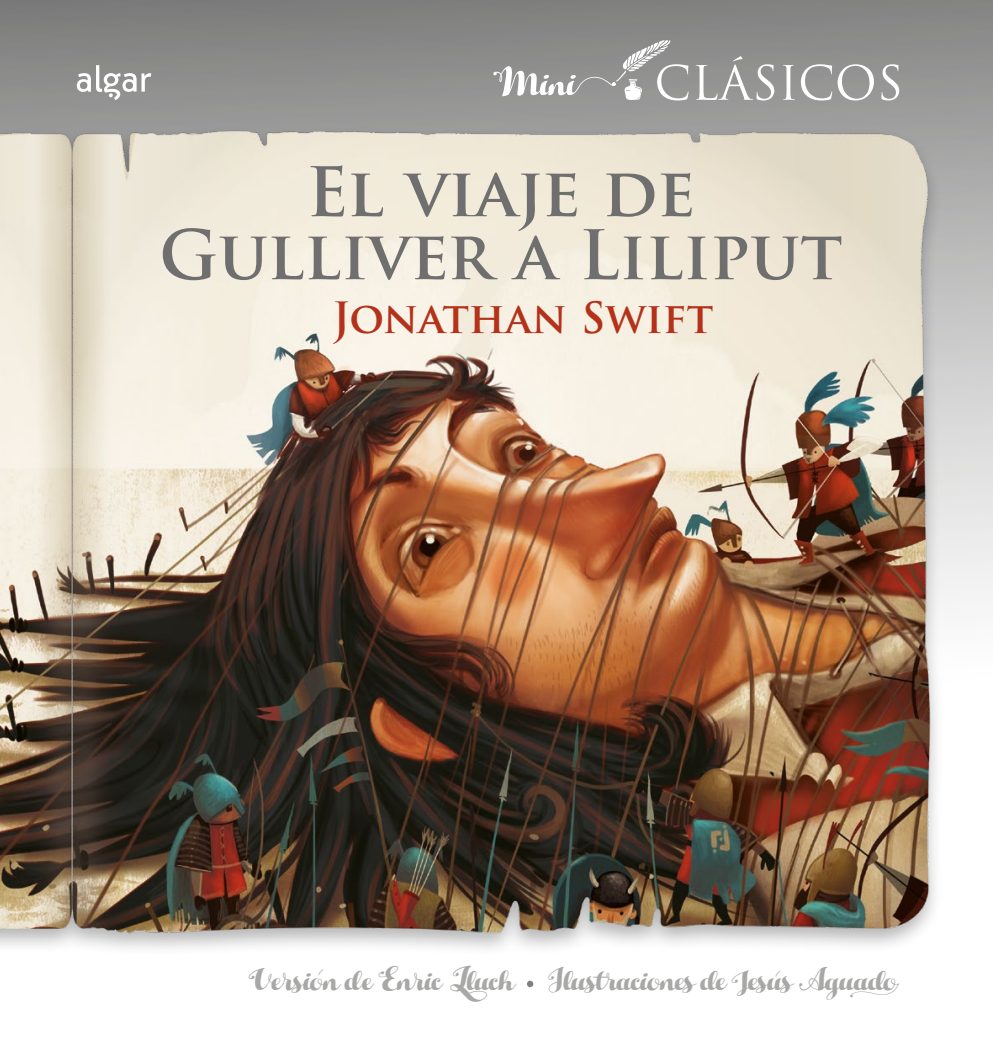
<style>
.page{position:relative;width:993px;height:1042px;background:#fff}
.page>*{position:absolute;margin:0;border:0;box-sizing:border-box;transform-origin:0 0}
.Titol_trajan{font:700 66.5px/63px "Trajan Pro";color:#706f6f;text-align:center}
.Autor_titol_trajan_c{font:700 42px "Trajan Pro";color:#b4311a}
.autors_versio{font:31.5px "Hello Script";color:#a8a8a7}
</style>
<div class="page">
<img style="left:0;top:121px;width:954px;height:823px">
<svg style="left:526px;top:980px;width:7px;height:7px"></svg>
<svg style="left:493px;top:40px;width:195px;height:60px;background:#9f9f9f"></svg>
<svg style="left:695px;top:56px;width:79px;height:44px;background:#a6a6a5"></svg>
<svg style="left:782px;top:65px;width:12px;height:35px"></svg>
<svg style="left:800px;top:64px;width:73px;height:36px"></svg>
<svg style="left:881px;top:64px;width:17px;height:36px"></svg>
<svg style="left:77px;top:65px;width:74px;height:35px"></svg>
<p class="Titol_trajan" style="left:159px;top:161px;width:684px">El viaje de<br>Gulliver a Liliput</p>
<p class="Autor_titol_trajan_c" style="left:332px;top:292px;width:382px">Jonathan Swift</p>
<p class="autors_versio" style="left:250px;top:960px;width:704px">Versión de Enric Lluch Ilustraciones de Jesús Aguado2</p>
</div>
